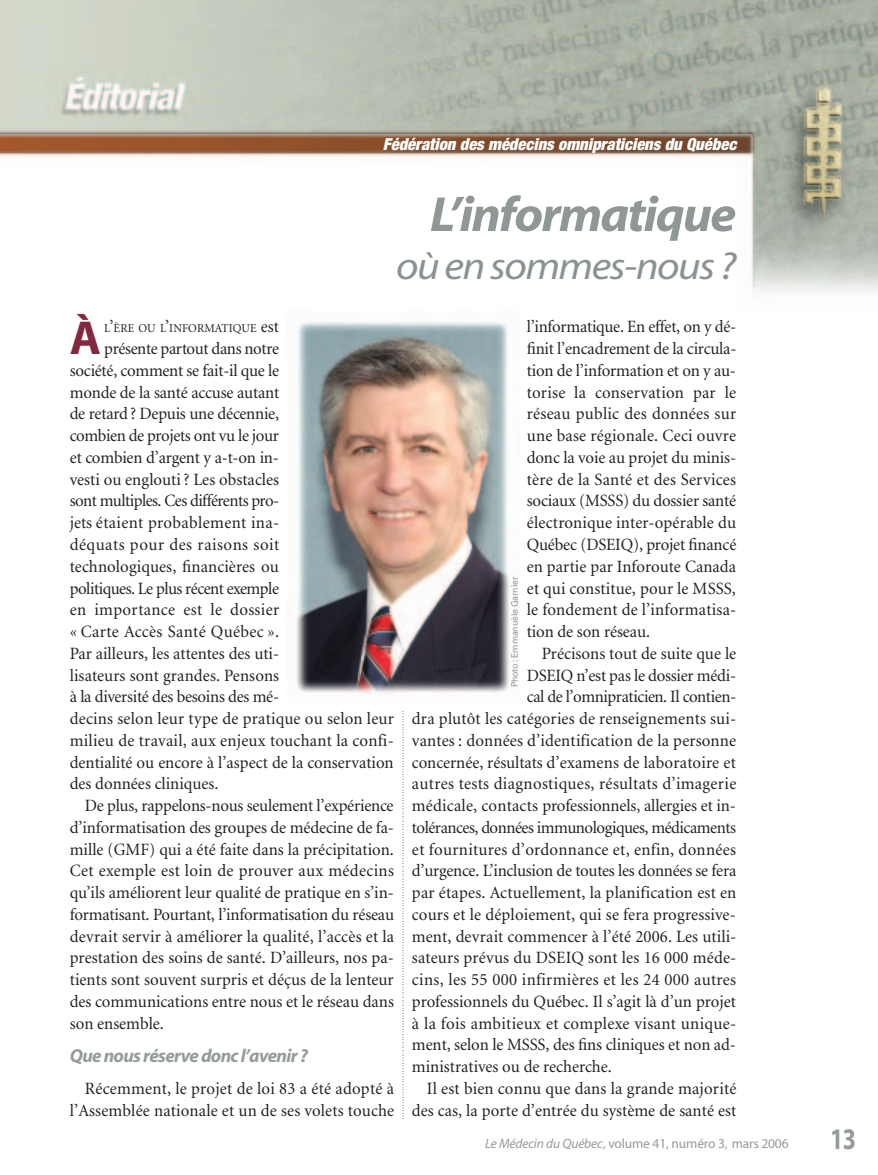
<style>
.page{position:relative;width:878px;height:1175px;background:#fff}
.page>*{position:absolute;margin:0;border:0;box-sizing:border-box;transform-origin:0 0}
.t1{font:italic 700 49.5px "Myriad";letter-spacing:-.035em;color:#8f9892;scale:1.05 1}
.t2{font:700 47.85px "Myriad";color:#82293f}
.t3{font:italic 39px "Myriad";letter-spacing:-.035em;color:#8a948d;scale:1.1 1}
.t4{font:700 30px "Myriad";color:#949c96;scale:.8 1}
.t5{font:italic 700 18.75px "Myriad";letter-spacing:-.035em;color:#949c96}
.t6{font:17.25px/21.8px "Minion";letter-spacing:.005em;color:#231f20;text-align:justify}
.t7{font:17.25px "Minion";letter-spacing:-.015em;color:#231f20}
.t8{font:17.25px "Minion";letter-spacing:-.03em;color:#231f20}
.t9{font:17.25px "Minion";letter-spacing:-.025em;color:#231f20}
.t10{font:italic 900 condensed 16.5px "Helvetica Neue";color:#fff}
.t11{font:13.5px "Myriad";letter-spacing:-.01em;color:#949c96}
.t12{font:12.15px "Minion";letter-spacing:.005em;color:#231f20}
.t13{font:9px "Univers";letter-spacing:-.015em;color:#939598}
.s1{font-size:17.25px}
.s2{font-size:12.3px}
.s3{font-style:italic}
</style>
<div class="page">
<img style="left:296px;top:324px;width:214px;height:370px">
<img style="left:0;top:0;width:878px;height:299px">
<svg style="left:402px;top:711px;width:1px;height:408px"></svg>
<p class="t10" style="left:383px;top:138px;width:355px">Fédération des médecins omnipraticiens du Québec</p>
<h1 class="t1" style="left:430px;top:196px;width:293px">L’informatique</h1>
<h3 class="t3" style="left:396px;top:251px;width:310px">où en sommes-nous ?</h3>
<h2 class="t2" style="left:70px;top:320px;width:33px">À</h2>
<p class="t12" style="left:104px;top:324px;width:176px">L<span class="s1">’</span><span class="s2">È</span>RE OU L<span class="s1">’</span>INFORMATIQUE <span class="s1">est</span></p>
<p class="t6" style="left:70px;top:339px;width:325px;text-align:left;text-indent:35px">présente partout dans notre<br>société, comment se fait-il que le<br>monde de la santé accuse autant<br>de retard ? Depuis une décennie,<br>combien de projets ont vu le jour<br>et combien d’argent y a-t-on in-<br>vesti ou englouti ? Les obstacles<br>sont multiples. Ces différents pro-<br>jets étaient probablement ina-<br>déquats pour des raisons soit<br>technologiques, financières ou<br>politiques. Le plus récent exemple<br>en importance est le dossier<br>« Carte Accès Santé Québec ».<br>Par ailleurs, les attentes des uti-<br>lisateurs sont grandes. Pensons<br>à la diversité des besoins des mé-<br>decins selon leur type de pratique ou selon leur milieu de travail, aux enjeux touchant la confi&shy;dentialité ou encore à l’aspect de la conservation des données cliniques.</p>
<p class="t6" style="left:70px;top:796px;width:326px;text-indent:15px">De plus, rappelons-nous seulement l’expérience d’informatisation des groupes de médecine de fa&shy;mille (GMF) qui a été faite dans la précipitation.<br>Cet exemple est loin de prouver aux médecins qu’ils améliorent leur qualité de pratique en s’in&shy;formatisant. Pourtant, l’informatisation du réseau devrait servir à améliorer la qualité, l’accès et la prestation des soins de santé. D’ailleurs, nos pa&shy;tients sont souvent surpris et déçus de la lenteur des communications entre nous et le réseau dans son ensemble.</p>
<p class="t5" style="left:70px;top:1049px;width:240px">Que nous réserve donc l’avenir ?</p>
<p class="t6" style="left:70px;top:1078px;width:326px;text-align:right">Récemment, le projet de loi 83 a été adopté à l’Assemblée nationale et un de ses volets touche</p>
<p class="t6" style="left:526px;top:317px;width:211px">l’informatique. En effet, on y dé&shy;finit l’encadrement de la circula&shy;tion de l’information et on y au&shy;torise la conservation par le réseau public des données sur une base régionale. Ceci ouvre donc la voie au projet du minis&shy;tère de la Santé et des Services sociaux (MSSS) du dossier santé électronique inter-opérable du Québec (DSEIQ), projet financé en partie par Inforoute Canada et qui constitue, pour le MSSS, le fondement de l’informatisa&shy;tion de son réseau.</p>
<p class="t6" style="left:541px;top:643px;width:196px">Précisons tout de suite que le</p>
<p class="t7" style="left:526px;top:668px;width:211px">DSEIQ n’est pas le dossier médi-</p>
<p class="t9" style="left:526px;top:690px;width:211px">cal de l’omnipraticien. Il contien-</p>
<p class="t6" style="left:412px;top:709px;width:326px">dra plutôt les catégories de renseignements sui-</p>
<p class="t6" style="left:412px;top:730px;width:326px">vantes : données d’identification de la personne</p>
<p class="t6" style="left:412px;top:752px;width:325px">concernée, résultats d’examens de laboratoire et</p>
<p class="t6" style="left:412px;top:774px;width:326px">autres tests diagnostiques, résultats d’imagerie</p>
<p class="t6" style="left:412px;top:796px;width:325px">médicale, contacts professionnels, allergies et in-</p>
<p class="t8" style="left:412px;top:820px;width:325px">tolérances, données immunologiques, médicaments</p>
<p class="t6" style="left:412px;top:839px;width:325px">et fournitures d’ordonnance et, enfin, données</p>
<p class="t7" style="left:412px;top:864px;width:326px">d’urgence. L’inclusion de toutes les données se fera</p>
<p class="t6" style="left:412px;top:883px;width:326px">par étapes. Actuellement, la planification est en</p>
<p class="t6" style="left:412px;top:904px;width:325px">cours et le déploiement, qui se fera progressive-</p>
<p class="t6" style="left:412px;top:926px;width:326px">ment, devrait commencer à l’été 2006. Les utili-</p>
<p class="t6" style="left:412px;top:948px;width:326px">sateurs prévus du DSEIQ sont les 16 000 méde-</p>
<p class="t6" style="left:412px;top:970px;width:326px">cins, les 55 000 infirmières et les 24 000 autres</p>
<p class="t6" style="left:412px;top:991px;width:325px">professionnels du Québec. Il s’agit là d’un projet</p>
<p class="t6" style="left:412px;top:1013px;width:326px">à la fois ambitieux et complexe visant unique-</p>
<p class="t6" style="left:412px;top:1035px;width:325px">ment, selon le MSSS, des fins cliniques et non ad-</p>
<p class="t6" style="left:412px;top:1057px;width:201px">ministratives ou de recherche.</p>
<p class="t6" style="left:427px;top:1078px;width:311px">Il est bien connu que dans la grande majorité</p>
<p class="t6" style="left:412px;top:1100px;width:326px">des cas, la porte d’entrée du système de santé est</p>
<p class="t11" style="left:485px;top:1138px;width:305px"><span class="s3">Le Médecin du Québec,</span> volume 41, numéro 3, mars 2006</p>
<p class="t13" style="left:511px;top:687px;width:112px;rotate:-90deg">Photo : Emmanuèle Garnier</p>
<h3 class="t4" style="left:830px;top:1127px;width:34px">13</h3>
</div>
